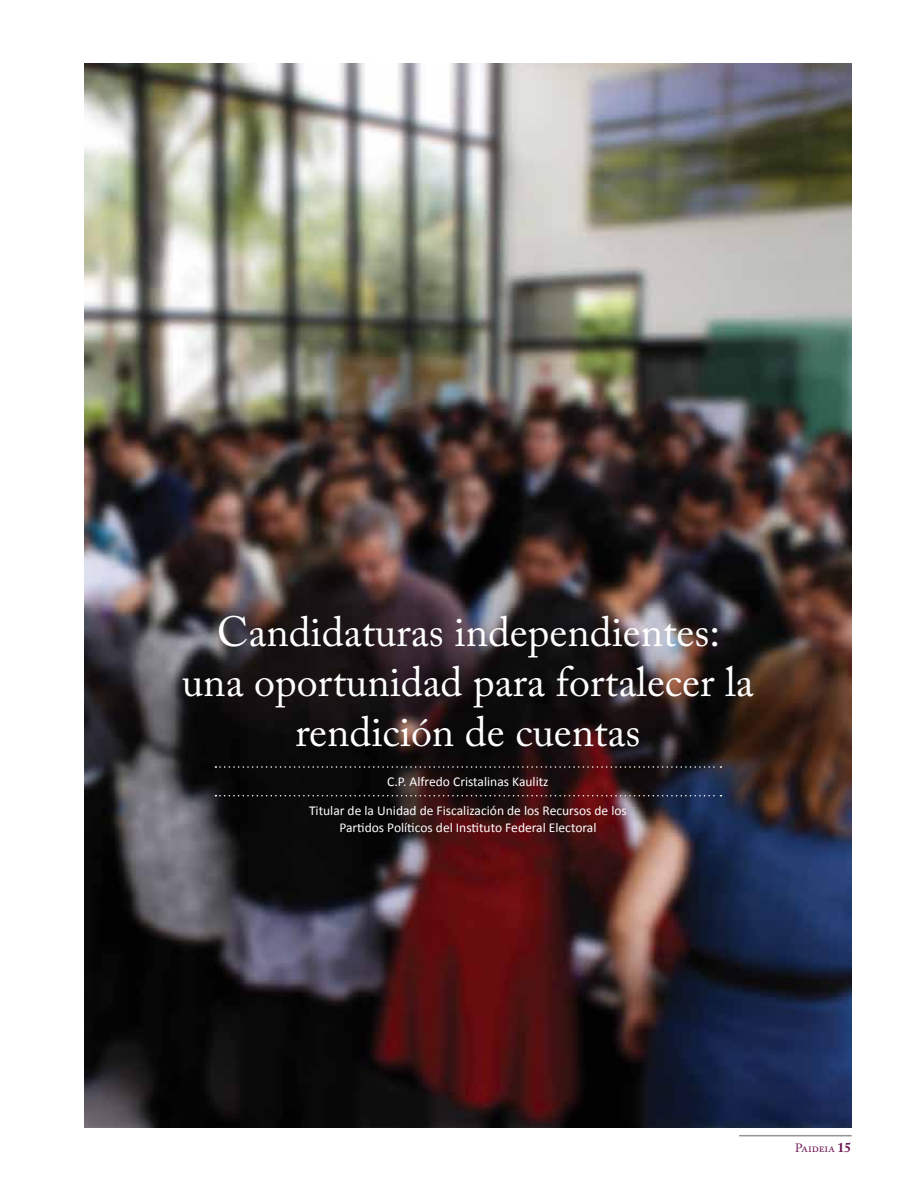
<style>
.page{position:relative;width:915px;height:1191px;background:#fff}
.page>*{position:absolute;margin:0;border:0;box-sizing:border-box;transform-origin:0 0}
.t1{font:42px/50.4px "Adobe Caslon Pro";color:#fff;text-align:center}
.t2{font:13.5px/29px "Calibri";color:#fff;text-align:center}
.t3{font:12px "Adobe Caslon Pro";letter-spacing:-.005em;color:#6f1656}
.s1{font-weight:700;font-size:13.5px}
</style>
<div class="page">
<hr style="left:739px;top:1135px;width:111px;height:1px;background:#939598">
<img style="left:85px;top:64px;width:765px;height:1063px">
<svg style="left:215px;top:795px;width:506px;height:1px"></svg>
<svg style="left:215px;top:766px;width:506px;height:1px"></svg>
<h1 class="t1" style="left:182px;top:606px;width:573px">Candidaturas independientes: una oportunidad para fortalecer la rendición de cuentas</h1>
<p class="t2" style="left:309px;top:767px;width:319px">C.P. Alfredo Cristalinas Kaulitz<br>Titular de la Unidad de Fiscalización de los Recursos de los</p>
<p class="t2" style="left:339px;top:812px;width:258px">Partidos Políticos del Instituto Federal Electoral</p>
<p class="t3" style="left:795px;top:1140px;width:57px">Paideia <span class="s1">15</span></p>
</div>
